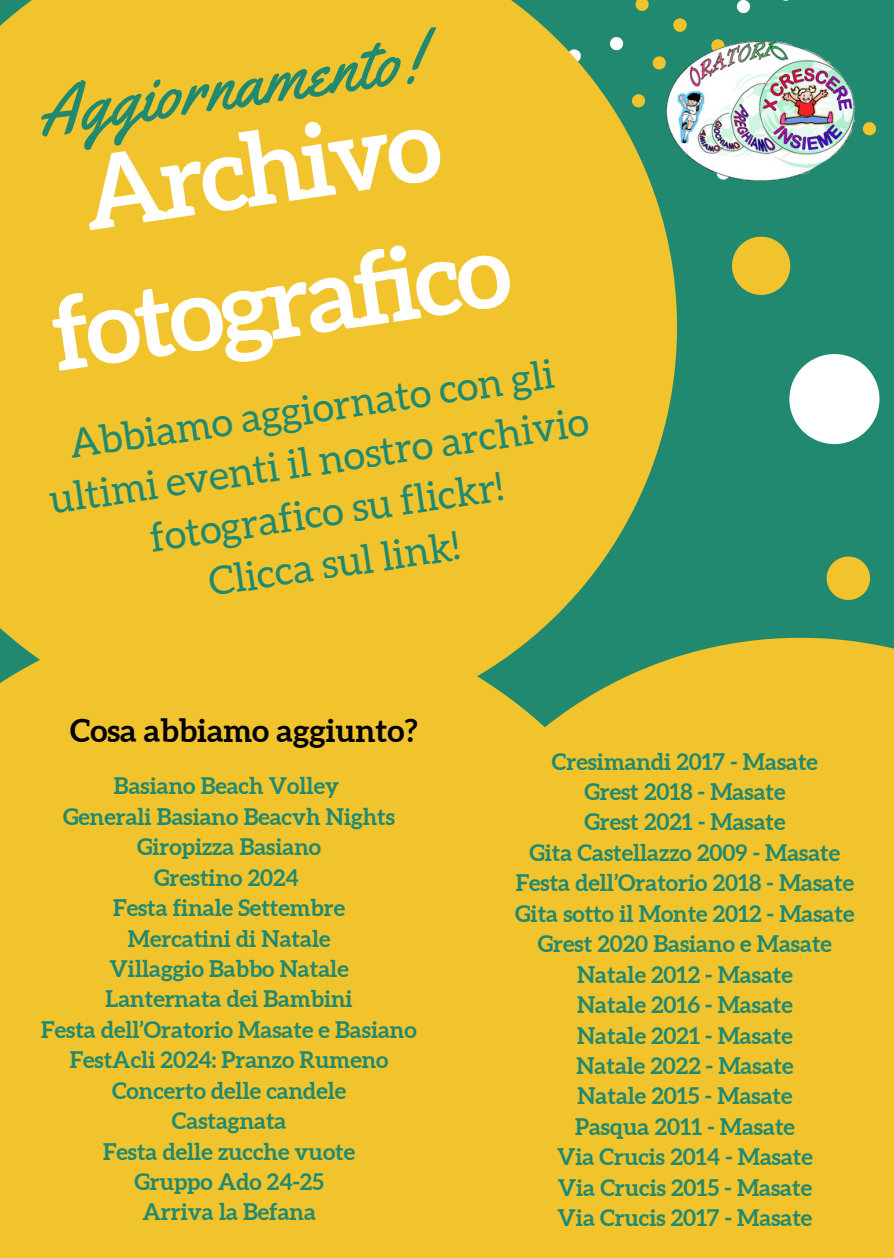
<style>
.page{position:relative;width:894px;height:1258px;background:#fff}
.page>*{position:absolute;margin:0;border:0;box-sizing:border-box;transform-origin:0 0}
.t1{font:700 101.1px/134.7px "Aleo";color:#fff;text-align:center}
.t2{font:69px "Yellowtail";color:#21896f}
.t3{font:39.9px/52.2px "Aleo";color:#21896f;text-align:center}
.t4{font:700 31.5px "Aleo";color:#000}
.t5{font:700 22.8px "Aleo";color:#21896f}
</style>
<div class="page">
<div style="left:0;top:0;width:893px;height:1258px;background:#21896f"></div>
<svg style="left:862px;top:122px;width:15px;height:14px"></svg>
<svg style="left:676px;top:0;width:113px;height:41px"></svg>
<div style="left:0;top:0;width:676px;height:610px;background:#f1c32c"></div>
<svg style="left:789px;top:354px;width:90px;height:90px"></svg>
<svg style="left:732px;top:237px;width:58px;height:58px"></svg>
<svg style="left:826px;top:556px;width:43px;height:43px"></svg>
<img style="left:666px;top:41px;width:189px;height:140px">
<div style="left:0;top:610px;width:562px;height:648px;background:#f1c32c"></div>
<div style="left:391px;top:638px;width:502px;height:620px;background:#f1c32c"></div>
<h2 class="t2" style="left:31px;top:69px;width:389px;rotate:-8deg">Aggiornamento!</h2>
<p class="t1" style="left:24px;top:133px;width:463px;rotate:-8deg">Archivo fotografico</p>
<h1 class="t3" style="left:39px;top:421px;width:545px;rotate:-8deg">Abbiamo aggiornato con gli ultimi eventi il nostro archivio fotografico su flickr!<br>Clicca sul link!</h1>
<h3 class="t4" style="left:70px;top:712px;width:349px">Cosa abbiamo aggiunto?</h3>
<p class="t5" style="left:114px;top:773px;width:226px">Basiano Beach Volley</p>
<p class="t5" style="left:63px;top:803px;width:333px">Generali Basiano Beacvh Nights</p>
<p class="t5" style="left:137px;top:834px;width:185px">Giropizza Basiano</p>
<p class="t5" style="left:154px;top:864px;width:146px">Grestino 2024</p>
<p class="t5" style="left:113px;top:895px;width:233px">Festa finale Settembre</p>
<p class="t5" style="left:128px;top:925px;width:204px">Mercatini di Natale</p>
<h4 class="t5" style="left:109px;top:955px;width:240px">Villaggio Babbo Natale</h4>
<p class="t5" style="left:105px;top:986px;width:248px">Lanternata dei Bambini</p>
<p class="t5" style="left:41px;top:1016px;width:377px">Festa dell’Oratorio Masate e Basiano</p>
<p class="t5" style="left:70px;top:1047px;width:320px">FestAcli 2024: Pranzo Rumeno</p>
<p class="t5" style="left:112px;top:1077px;width:235px">Concerto delle candele</p>
<p class="t5" style="left:172px;top:1108px;width:116px">Castagnata</p>
<p class="t5" style="left:103px;top:1138px;width:253px">Festa delle zucche vuote</p>
<p class="t5" style="left:134px;top:1168px;width:191px">Gruppo Ado 24-25</p>
<p class="t5" style="left:142px;top:1199px;width:175px">Arriva la Befana</p>
<p class="t5" style="left:551px;top:748px;width:267px">Cresimandi 2017 - Masate</p>
<p class="t5" style="left:584px;top:779px;width:202px">Grest 2018 - Masate</p>
<p class="t5" style="left:584px;top:809px;width:202px">Grest 2021 - Masate</p>
<p class="t5" style="left:529px;top:839px;width:312px">Gita Castellazzo 2009 - Masate</p>
<p class="t5" style="left:515px;top:870px;width:340px">Festa dell’Oratorio 2018 - Masate</p>
<p class="t5" style="left:515px;top:900px;width:340px">Gita sotto il Monte 2012 - Masate</p>
<p class="t5" style="left:537px;top:931px;width:295px">Grest 2020 Basiano e Masate</p>
<p class="t5" style="left:577px;top:961px;width:217px">Natale 2012 - Masate</p>
<p class="t5" style="left:577px;top:992px;width:217px">Natale 2016 - Masate</p>
<p class="t5" style="left:577px;top:1022px;width:217px">Natale 2021 - Masate</p>
<p class="t5" style="left:576px;top:1052px;width:218px">Natale 2022 - Masate</p>
<p class="t5" style="left:577px;top:1083px;width:216px">Natale 2015 - Masate</p>
<p class="t5" style="left:575px;top:1113px;width:221px">Pasqua 2011 - Masate</p>
<p class="t5" style="left:557px;top:1144px;width:257px">Via Crucis 2014 - Masate</p>
<p class="t5" style="left:557px;top:1174px;width:256px">Via Crucis 2015 - Masate</p>
<p class="t5" style="left:557px;top:1205px;width:256px">Via Crucis 2017 - Masate</p>
</div>
